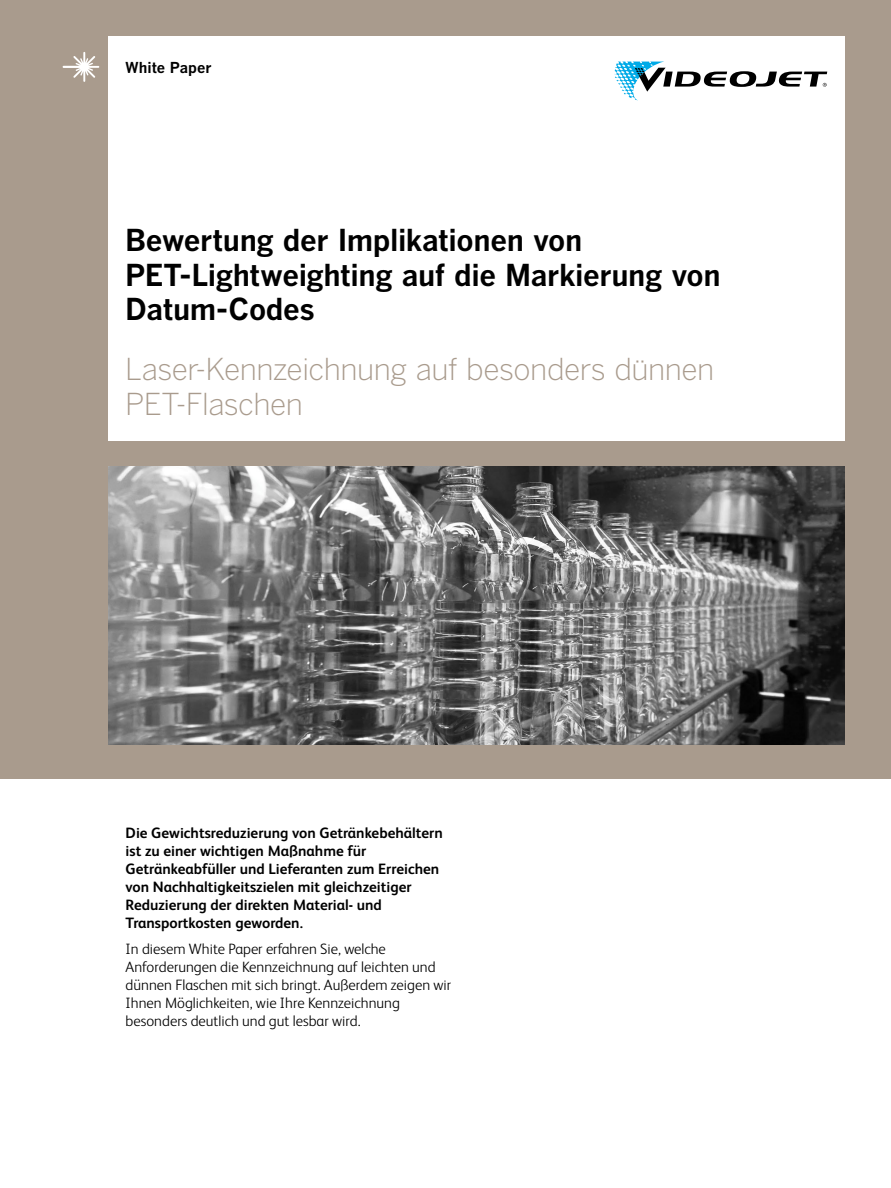
<style>
.page{position:relative;width:891px;height:1188px;background:#fff}
.page>*{position:absolute;margin:0;border:0;box-sizing:border-box;transform-origin:0 0}
.t1{font:30px/34.5px "Benton Got Bol";letter-spacing:-.015em;color:#000}
.t2{font:30px/34.5px "Benton Got Lt";letter-spacing:-.02em;color:#a99b8d}
.t3{font:700 15px/18px "FS Albert";color:#000}
.t4{font:300 15px/18px "FS Albert";color:#000}
.t5{font:15px "Benton Got Bol";letter-spacing:-.005em;color:#000}
</style>
<div class="page">
<div style="left:0;top:0;width:891px;height:778px;background:#a99b8d"></div>
<div style="left:108px;top:36px;width:737px;height:405px;background:#fff"></div>
<svg style="left:615px;top:62px;width:212px;height:38px"></svg>
<svg style="left:63px;top:52px;width:36px;height:30px"></svg>
<img style="left:108px;top:467px;width:737px;height:277px">
<p class="t5" style="left:125px;top:58px;width:88px">White Paper</p>
<h1 class="t1" style="left:125px;top:222px;width:597px">Bewertung der Implikationen von<br>PET-Lightweighting auf die Markierung von<br>Datum-Codes</h1>
<h1 class="t2" style="left:125px;top:352px;width:591px">Laser-Kennzeichnung auf besonders dünnen<br>PET-Flaschen</h1>
<p class="t3" style="left:126px;top:824px;width:319px">Die Gewichtsreduzierung von Getränkebehältern ist zu einer wichtigen Maßnahme für Getränkeabfüller und Lieferanten zum Erreichen von Nachhaltigkeitszielen mit gleichzeitiger Reduzierung der direkten Material- und Transportkosten geworden.</p>
<p class="t4" style="left:126px;top:940px;width:327px">In diesem White Paper erfahren Sie, welche Anforderungen die Kennzeichnung auf leichten und dünnen Flaschen mit sich bringt. Außerdem zeigen wir Ihnen Möglichkeiten, wie Ihre Kennzeichnung besonders deutlich und gut lesbar wird.</p>
</div>
